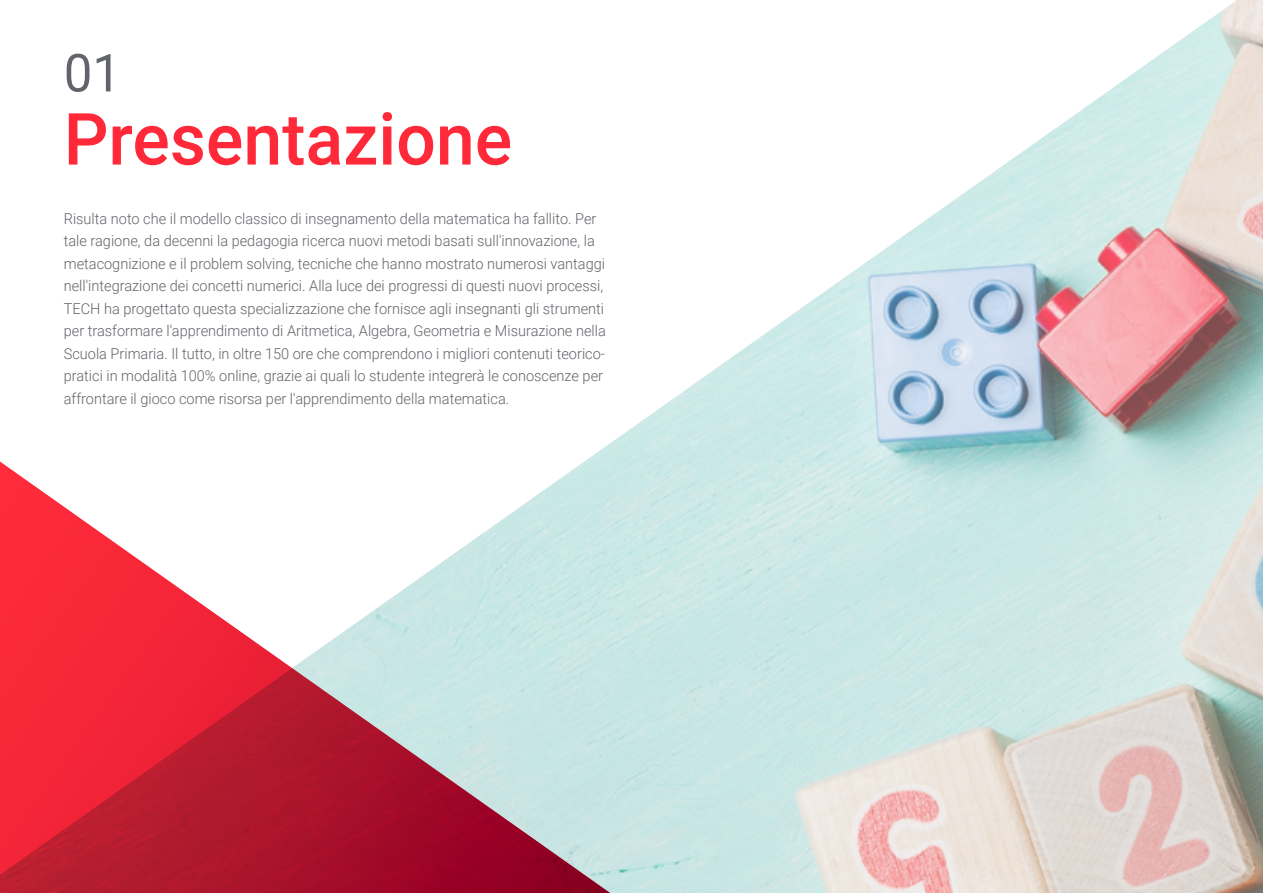
<style>
.page{position:relative;width:1263px;height:893px;background:#fff}
.page>*{position:absolute;margin:0;border:0;box-sizing:border-box;transform-origin:0 0}
.t1{font:500 72px "Roboto";color:#ff293a}
.t2{font:52.5px "Roboto";color:#61646a}
.t3{font:300 15px/22.5px "Roboto";color:#61646a}
</style>
<div class="page">
<img style="left:607px;top:0;width:656px;height:893px">
<svg style="left:0;top:446px;width:640px;height:447px"></svg>
<h2 class="t2" style="left:64px;top:36px;width:59px">01</h2>
<h1 class="t1" style="left:64px;top:89px;width:450px">Presentazione</h1>
<p class="t3" style="left:64px;top:207px;width:544px">Risulta noto che il modello classico di insegnamento della matematica ha fallito. Per tale ragione, da decenni la pedagogia ricerca nuovi metodi basati sull'innovazione, la metacognizione e il problem solving, tecniche che hanno mostrato numerosi vantaggi nell'integrazione dei concetti numerici. Alla luce dei progressi di questi nuovi processi, TECH ha progettato questa specializzazione che fornisce agli insegnanti gli strumenti per trasformare l'apprendimento di Aritmetica, Algebra, Geometria e Misurazione nella Scuola Primaria. Il tutto, in oltre 150 ore che comprendono i migliori contenuti teorico&shy;pratici in modalità 100% online, grazie ai quali lo studente integrerà le conoscenze per affrontare il gioco come risorsa per l'apprendimento della matematica.</p>
</div>
